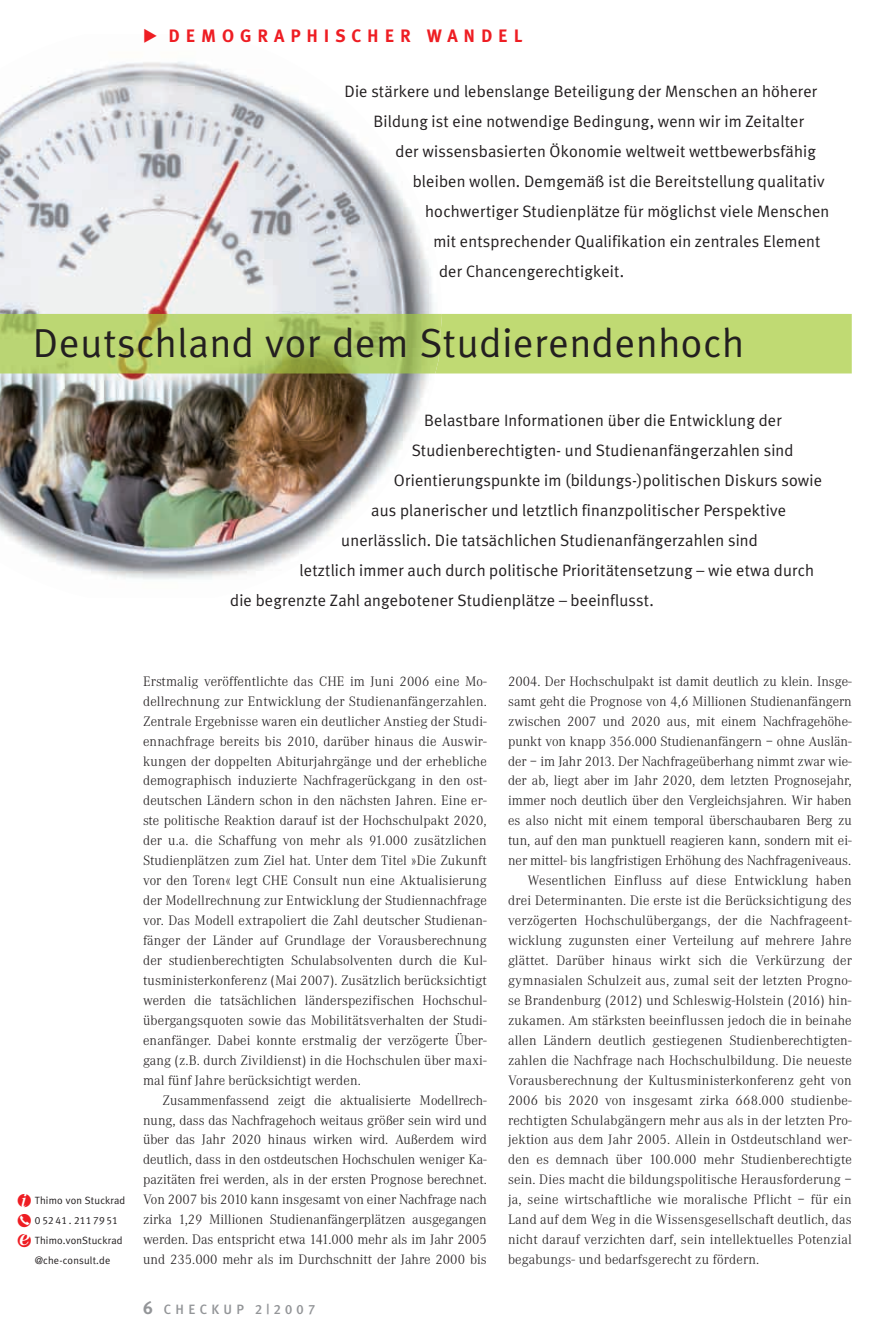
<style>
.page{position:relative;width:895px;height:1344px;background:#fff}
.page>*{position:absolute;margin:0;border:0;box-sizing:border-box;transform-origin:0 0}
.t1{font:40.5px "Meta Plus Normal";letter-spacing:.02em;color:#231f20}
.t2{font:700 18px "Meta Plus";letter-spacing:.33em;color:#ee1d23}
.t3{font:16.5px "Meta Plus Normal";letter-spacing:.01em;color:#231f20}
.t4{font:300 14.25px/20px "Corporate A";letter-spacing:.015em;color:#231f20;text-align:justify}
.t5{font:13.5px "Meta Plus Medium Caps";letter-spacing:.32em;color:#939598}
.t6{font:10.5px/20px "Meta Plus Normal";letter-spacing:.015em;color:#231f20}
.t7{font:10.5px "Meta Plus Normal Caps";letter-spacing:.015em;color:#231f20}
.s1{font-family:"European Pi Three";font-weight:400}
.s2{font-family:"Meta Plus Bold Caps";font-size:18px}
</style>
<div class="page">
<svg style="left:0;top:61px;width:852px;height:518px"></svg>
<p class="t2" style="left:143px;top:29px;width:381px"><span class="s1">-</span> DEMOGRAPHISCHER WANDEL</p>
<p class="t3" style="left:344px;top:85px;width:474px">Die stärkere und lebenslange Beteiligung der Menschen an höherer</p>
<p class="t3" style="left:373px;top:115px;width:432px">Bildung ist eine notwendige Bedingung, wenn wir im Zeitalter</p>
<p class="t3" style="left:395px;top:145px;width:422px">der wissensbasierten Ökonomie weltweit wettbewerbsfähig</p>
<p class="t3" style="left:413px;top:175px;width:413px">bleiben wollen. Demgemäß ist die Bereitstellung qualitativ</p>
<p class="t3" style="left:425px;top:205px;width:405px">hochwertiger Studienplätze für möglichst viele Menschen</p>
<p class="t3" style="left:433px;top:235px;width:388px">mit entsprechender Qualifikation ein zentrales Element</p>
<p class="t3" style="left:439px;top:265px;width:186px">der Chancengerechtigkeit.</p>
<h1 class="t1" style="left:33px;top:327px;width:712px">Deutschland vor dem Studierendenhoch</h1>
<p class="t3" style="left:424px;top:414px;width:359px">Belastbare Informationen über die Entwicklung der</p>
<p class="t3" style="left:411px;top:444px;width:383px">Studienberechtigten- und Studienanfängerzahlen sind</p>
<p class="t3" style="left:394px;top:474px;width:430px">Orientierungspunkte im (bildungs-)politischen Diskurs sowie</p>
<p class="t3" style="left:371px;top:504px;width:416px">aus planerischer und letztlich finanzpolitischer Perspektive</p>
<p class="t3" style="left:341px;top:534px;width:418px">unerlässlich. Die tatsächlichen Studienanfängerzahlen sind</p>
<p class="t3" style="left:299px;top:564px;width:516px">letztlich immer auch durch politische Prioritätensetzung – wie etwa durch</p>
<p class="t3" style="left:230px;top:593px;width:425px">die begrenzte Zahl angebotener Studienplätze – beeinflusst.</p>
<p class="t6" style="left:35px;top:1191px;width:92px">Thimo von Stuckrad</p>
<p class="t7" style="left:35px;top:1214px;width:84px">05241. 2117951</p>
<p class="t6" style="left:35px;top:1231px;width:89px">Thimo.vonStuckrad @che-consult.de</p>
<p class="t4" style="left:143px;top:672px;width:345px">Erstmalig veröffentlichte das CHE im Juni 2006 eine Mo&shy;dellrechnung zur Entwicklung der Studienanfängerzahlen.<br>Zentrale Ergebnisse waren ein deutlicher Anstieg der Studi&shy;ennachfrage bereits bis 2010, darüber hinaus die Auswir&shy;kungen der doppelten Abiturjahrgänge und der erhebliche demographisch induzierte Nachfragerückgang in den ost&shy;deutschen Ländern schon in den nächsten Jahren. Eine er&shy;ste politische Reaktion darauf ist der Hochschulpakt 2020, der u.a. die Schaffung von mehr als 91.000 zusätzlichen Studienplätzen zum Ziel hat. Unter dem Titel »Die Zukunft vor den Toren« legt CHE Consult nun eine Aktualisierung der Modellrechnung zur Entwicklung der Studiennachfrage vor. Das Modell extrapoliert die Zahl deutscher Studienan&shy;fänger der Länder auf Grundlage der Vorausberechnung der studienberechtigten Schulabsolventen durch die Kul&shy;tusministerkonferenz (Mai 2007). Zusätzlich berücksichtigt werden die tatsächlichen länderspezifischen Hochschul - übergangsquoten sowie das Mobilitätsverhalten der Studi&shy;enanfänger. Dabei konnte erstmalig der verzögerte Über&shy;gang (z.B. durch Zivildienst) in die Hochschulen über maxi&shy;mal fünf Jahre berücksichtigt werden.</p>
<p class="t4" style="left:143px;top:1090px;width:345px;text-indent:19px">Zusammenfassend zeigt die aktualisierte Modellrech&shy;nung, dass das Nachfragehoch weitaus größer sein wird und über das Jahr 2020 hinaus wirken wird. Außerdem wird deutlich, dass in den ostdeutschen Hochschulen weniger Ka&shy;pazitäten frei werden, als in der ersten Prognose berechnet.<br>Von 2007 bis 2010 kann insgesamt von einer Nachfrage nach zirka 1,29 Millionen Studienanfängerplätzen ausgegangen werden. Das entspricht etwa 141.000 mehr als im Jahr 2005 und 235.000 mehr als im Durchschnitt der Jahre 2000 bis</p>
<p class="t5" style="left:143px;top:1301px;width:173px"><span class="s2">6</span> CHECKUP 2|2007</p>
<p class="t4" style="left:508px;top:672px;width:345px">2004. Der Hochschulpakt ist damit deutlich zu klein. Insge-</p>
<p class="t4" style="left:508px;top:692px;width:345px">samt geht die Prognose von 4,6 Millionen Studienanfängern</p>
<p class="t4" style="left:508px;top:712px;width:345px">zwischen 2007 und 2020 aus, mit einem Nachfragehöhe-</p>
<p class="t4" style="left:508px;top:732px;width:345px">punkt von knapp 356.000 Studienanfängern – ohne Auslän-</p>
<p class="t4" style="left:508px;top:752px;width:345px">der – im Jahr 2013. Der Nachfrageüberhang nimmt zwar wie-</p>
<p class="t4" style="left:508px;top:771px;width:345px">der ab, liegt aber im Jahr 2020, dem letzten Prognosejahr,</p>
<p class="t4" style="left:508px;top:791px;width:345px">immer noch deutlich über den Vergleichsjahren. Wir haben</p>
<p class="t4" style="left:508px;top:811px;width:345px">es also nicht mit einem temporal überschaubaren Berg zu</p>
<p class="t4" style="left:508px;top:831px;width:345px">tun, auf den man punktuell reagieren kann, sondern mit ei-</p>
<p class="t4" style="left:508px;top:851px;width:344px">ner mittel- bis langfristigen Erhöhung des Nachfrageniveaus.</p>
<p class="t4" style="left:527px;top:871px;width:325px">Wesentlichen Einfluss auf diese Entwicklung haben</p>
<p class="t4" style="left:508px;top:891px;width:345px">drei Determinanten. Die erste ist die Berücksichtigung des</p>
<p class="t4" style="left:508px;top:911px;width:345px">verzögerten Hochschulübergangs, der die Nachfrageent -</p>
<p class="t4" style="left:508px;top:931px;width:345px">wick lung zugunsten einer Verteilung auf mehrere Jahre</p>
<p class="t4" style="left:508px;top:951px;width:345px">glättet. Darüber hinaus wirkt sich die Verkür zung der</p>
<p class="t4" style="left:508px;top:971px;width:345px">gymnasialen Schulzeit aus, zumal seit der letzten Progno-</p>
<p class="t4" style="left:508px;top:991px;width:345px">se Brandenburg (2012) und Schleswig-Holstein (2016) hin-</p>
<p class="t4" style="left:508px;top:1011px;width:345px">zukamen. Am stärk sten beeinflussen jedoch die in beinahe</p>
<p class="t4" style="left:508px;top:1031px;width:345px">allen Ländern deut lich gestiegenen Studienberecht igten -</p>
<p class="t4" style="left:508px;top:1051px;width:345px">zahlen die Nachfrage nach Hoch schulbildung. Die neueste</p>
<p class="t4" style="left:508px;top:1070px;width:345px">Vorausberechnung der Kultusmi nisterkonferenz geht von</p>
<p class="t4" style="left:508px;top:1090px;width:345px">2006 bis 2020 von insgesamt zirka 668.000 studienbe-</p>
<p class="t4" style="left:508px;top:1110px;width:345px">rechtigten Schulabgängern mehr aus als in der letzten Pro-</p>
<p class="t4" style="left:508px;top:1130px;width:345px">jektion aus dem Jahr 2005. Allein in Ostdeutschland wer-</p>
<p class="t4" style="left:508px;top:1150px;width:345px">den es demnach über 100.000 mehr Studienberechtigte</p>
<p class="t4" style="left:508px;top:1170px;width:345px">sein. Dies macht die bildungspolitische Her ausforderung –</p>
<p class="t4" style="left:508px;top:1190px;width:345px">ja, seine wirtschaftliche wie moralische Pflicht – für ein</p>
<p class="t4" style="left:508px;top:1210px;width:345px">Land auf dem Weg in die Wissensgesellschaft deutlich, das</p>
<p class="t4" style="left:508px;top:1230px;width:345px">nicht darauf verzichten darf, sein intellektuelles Potenzial</p>
<p class="t4" style="left:508px;top:1250px;width:253px">begabungs- und bedarfsgerecht zu fördern.</p>
</div>
